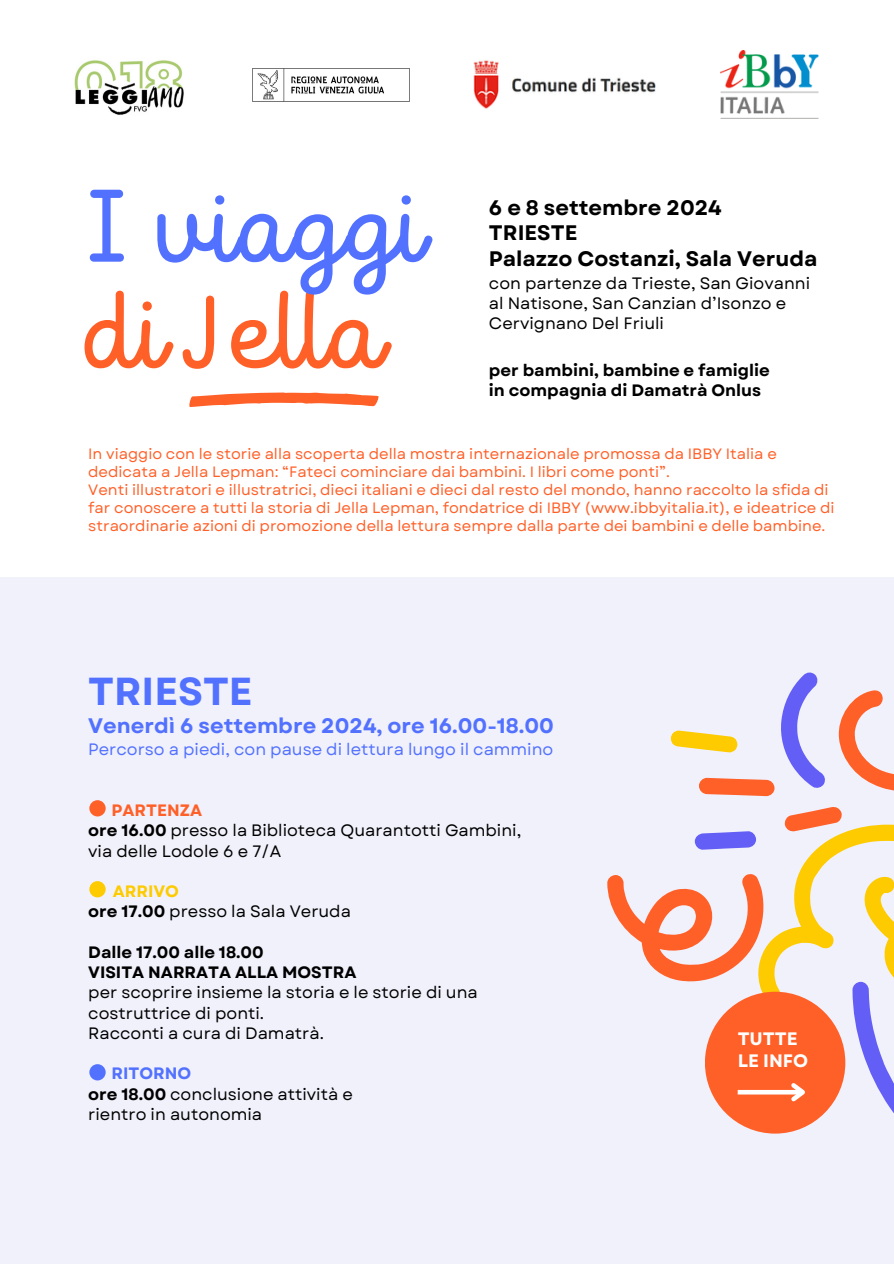
<style>
.page{position:relative;width:894px;height:1264px;background:#fff}
.page>*{position:absolute;margin:0;border:0;box-sizing:border-box;transform-origin:0 0}
.t1{font:102.75px "TT Milks Script";letter-spacing:.01em;color:#ff6028}
.t2{font:102.75px "TT Milks Script";letter-spacing:.01em;color:#5271ff}
.t3{font:700 39px "Garet";color:#5271ff}
.t4{font:700 21px/25.8px "Garet";color:#000}
.t5{font:700 21px "Garet";color:#5271ff}
.t6{font:700 18px/22.5px "Garet";color:#fff}
.t7{font:16.5px/20.2px "Garet";color:#000}
.t8{font:700 16.5px/20.2px "Garet";color:#000}
.t9{font:16.5px "Garet";color:#5271ff}
.t10{font:15px/18px "Garet";color:#ff6028}
.s1{font-weight:700;color:#ff6028}
.s2{font-weight:700}
.s3{font-weight:700;color:#fdcb00}
.s4{font-weight:700;color:#5271ff}
</style>
<div class="page">
<div style="left:0;top:576px;width:893px;height:687px;background:#f1f1fc"></div>
<svg style="left:189px;top:392px;width:189px;height:15px"></svg>
<div style="left:89px;top:800px;width:17px;height:16px;background:#ff6028;border-radius:50%"></div>
<div style="left:89px;top:881px;width:17px;height:16px;background:#fdcb00;border-radius:50%"></div>
<div style="left:89px;top:1064px;width:17px;height:16px;background:#5271ff;border-radius:50%"></div>
<svg style="left:607px;top:875px;width:58px;height:101px"></svg>
<svg style="left:665px;top:730px;width:92px;height:252px"></svg>
<svg style="left:757px;top:680px;width:136px;height:432px"></svg>
<div style="left:704px;top:991px;width:141px;height:142px;background:#ff6028;border-radius:50%"></div>
<svg style="left:705px;top:1075px;width:140px;height:59px"></svg>
<img style="left:257px;top:69px;width:127px;height:32px">
<img style="left:74px;top:60px;width:110px;height:55px">
<img style="left:720px;top:51px;width:98px;height:67px">
<img style="left:473px;top:60px;width:183px;height:49px">
<p class="t2" style="left:88px;top:169px;width:330px">I viaggi</p>
<p class="t4" style="left:489px;top:194px;width:330px">6 e 8 settembre 2024<br>TRIESTE<br>Palazzo Costanzi, Sala Veruda</p>
<p class="t7" style="left:489px;top:273px;width:322px">con partenze da Trieste, San Giovanni al Natisone, San Canzian d’Isonzo e<br>Cervignano Del Friuli</p>
<p class="t8" style="left:489px;top:360px;width:282px">per bambini, bambine e famiglie in compagnia di Damatrà Onlus</p>
<p class="t1" style="left:77px;top:275px;width:301px">di Jella</p>
<h4 class="t10" style="left:88px;top:445px;width:690px">In viaggio con le storie alla scoperta della mostra internazionale promossa da IBBY Italia e dedicata a Jella Lepman: “Fateci cominciare dai bambini. I libri come ponti”.</h4>
<h3 class="t10" style="left:88px;top:481px;width:747px">Venti illustratori e illustratrici, dieci italiani e dieci dal resto del mondo, hanno raccolto la sfida di far conoscere a tutti la storia di Jella Lepman, fondatrice di IBBY (www.ibbyitalia.it), e ideatrice di straordinarie azioni di promozione della lettura sempre dalla parte dei bambini e delle bambine.</h3>
<h2 class="t3" style="left:88px;top:663px;width:166px">TRIESTE</h2>
<h3 class="t5" style="left:88px;top:710px;width:467px">Venerdì 6 settembre 2024, ore 16.00-18.00</h3>
<p class="t9" style="left:88px;top:737px;width:466px">Percorso a piedi, con pause di lettura lungo il cammino</p>
<p class="t7" style="left:88px;top:800px;width:434px;text-indent:23px"><span class="s1">PARTENZA<br></span><span class="s2">ore 16.00</span> presso la Biblioteca Quarantotti Gambini, via delle Lodole 6 e 7/A</p>
<p class="t7" style="left:88px;top:881px;width:264px;text-indent:25px"><span class="s3">ARRIVO<br></span><span class="s2">ore 17.00</span> presso la Sala Veruda</p>
<p class="t8" style="left:88px;top:942px;width:269px">Dalle 17.00 alle 18.00<br>VISITA NARRATA ALLA MOSTRA</p>
<p class="t7" style="left:88px;top:982px;width:391px">per scoprire insieme la storia e le storie di una costruttrice di ponti.<br>Racconti a cura di Damatrà.</p>
<p class="t7" style="left:88px;top:1063px;width:266px;text-indent:23px"><span class="s4">RITORNO<br></span><span class="s2">ore 18.00</span> conclusione attività e rientro in autonomia</p>
<p class="t6" style="left:737px;top:1027px;width:72px">TUTTE<br>LE INFO</p>
</div>
